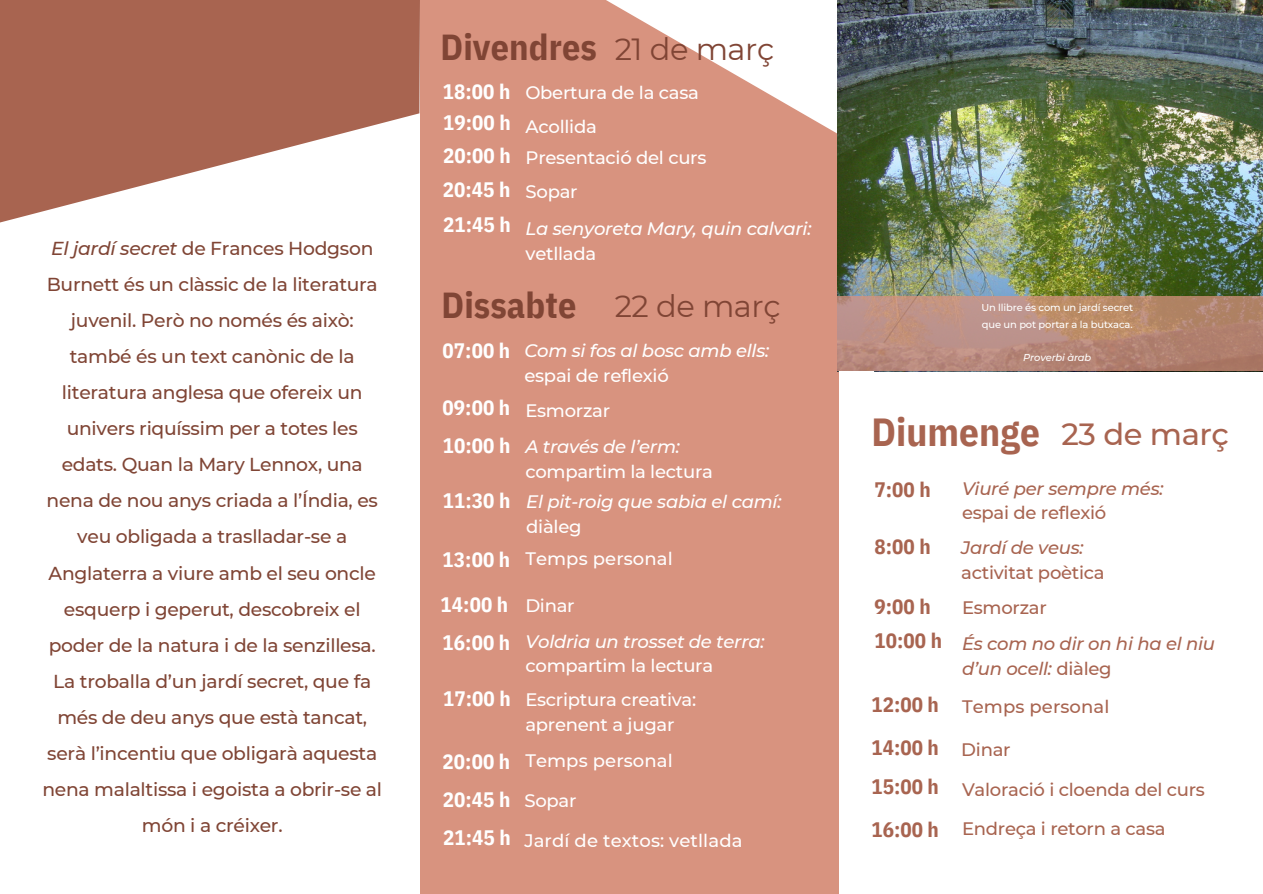
<style>
.page{position:relative;width:1263px;height:894px;background:#fff}
.page>*{position:absolute;margin:0;border:0;box-sizing:border-box;transform-origin:0 0}
.t1{font:700 39px "IBM Plex Sans Cond";letter-spacing:.005em;color:#a86450}
.t2{font:700 36px "IBM Plex Sans Cond";letter-spacing:.005em;color:#804535}
.t3{font:30.6px "Montserrat";letter-spacing:-.015em;color:#804535}
.t4{font:500 30.6px "Montserrat";letter-spacing:-.015em;color:#a86450}
.t5{font:700 20.85px "IBM Plex Sans Cond";letter-spacing:.005em;color:#fff}
.t6{font:700 20.85px "IBM Plex Sans Cond";letter-spacing:.005em;color:#a86450}
.t7{font:500 18.75px/36px "Montserrat";letter-spacing:-.015em;color:#804535;text-align:center}
.t8{font:italic 500 18px/24.8px "Montserrat";letter-spacing:-.015em;color:#fff}
.t9{font:500 18px/24.8px "Montserrat";letter-spacing:-.015em;color:#fff}
.t10{font:500 18px/24.8px "Montserrat";letter-spacing:-.015em;color:#a86450}
.t11{font:italic 500 18px/24.8px "Montserrat";letter-spacing:-.015em;color:#a86450}
.t12{font:500 18px "Montserrat";letter-spacing:.005em;color:#fff}
.t13{font:500 18px "Montserrat";letter-spacing:.005em;color:#a86450}
.t14{font:500 9.9px "Montserrat";letter-spacing:-.015em;color:#fff}
.t15{font:italic 500 9.9px "Montserrat";letter-spacing:-.015em;color:#fff}
.s1{font-style:italic}
.s2{font-style:normal}
</style>
<div class="page">
<div style="left:420px;top:0;width:433px;height:893px;background:#d8937f"></div>
<svg style="left:0;top:0;width:420px;height:223px;fill:#a86450"></svg>
<svg style="left:606px;top:0;width:232px;height:170px"></svg>
<div style="left:0;top:0;width:30px;height:133px;background:#a86450"></div>
<img style="left:838px;top:0;width:425px;height:296px">
<svg style="left:838px;top:296px;width:425px;height:75px;background:#b88977"></svg>
<div style="left:839px;top:371px;width:34px;height:522px;background:#fff"></div>
<h1 class="t7" style="left:42px;top:230px;width:341px"><span class="s1">El jardí secret</span> de Frances Hodgson Burnett és un clàssic de la literatura juvenil. Però no només és això: també és un text canònic de la literatura anglesa que ofereix un univers riquíssim per a totes les edats. Quan la Mary Lennox, una nena de nou anys criada a l’Índia, es veu obligada a traslladar-se a Anglaterra a viure amb el seu oncle esquerp i geperut, descobreix el poder de la natura i de la senzillesa.<br>La troballa d’un jardí secret, que fa més de deu anys que està tancat, serà l’incentiu que obligarà aquesta nena malaltissa i egoista a obrir-se al món i a créixer.</h1>
<h5 class="t2" style="left:441px;top:24px;width:158px">Divendres</h5>
<p class="t3" style="left:615px;top:30px;width:161px">21 de març</p>
<p class="t5" style="left:443px;top:77px;width:69px">18:00 h</p>
<h4 class="t9" style="left:525px;top:80px;width:175px">Obertura de la casa</h4>
<h5 class="t5" style="left:443px;top:109px;width:69px">19:00 h</h5>
<h4 class="t9" style="left:526px;top:114px;width:73px">Acollida</h4>
<h5 class="t5" style="left:443px;top:142px;width:69px">20:00 h</h5>
<h4 class="t9" style="left:526px;top:145px;width:182px">Presentació del curs</h4>
<p class="t5" style="left:443px;top:176px;width:69px">20:45 h</p>
<h3 class="t9" style="left:526px;top:179px;width:54px">Sopar</h3>
<h4 class="t5" style="left:443px;top:210px;width:69px">21:45 h</h4>
<h5 class="t8" style="left:526px;top:216px;width:287px">La senyoreta Mary, quin calvari: <span class="s2">vetllada</span></h5>
<h5 class="t2" style="left:441px;top:281px;width:136px">Dissabte</h5>
<h5 class="t3" style="left:615px;top:287px;width:167px">22 de març</h5>
<h5 class="t5" style="left:443px;top:336px;width:69px">07:00 h</h5>
<h5 class="t8" style="left:524px;top:338px;width:246px">Com si fos al bosc amb ells: <span class="s2">espai de reflexió</span></h5>
<h5 class="t5" style="left:443px;top:394px;width:69px">09:00 h</h5>
<h4 class="t9" style="left:525px;top:398px;width:86px">Esmorzar</h4>
<h5 class="t5" style="left:443px;top:431px;width:69px">10:00 h</h5>
<h4 class="t5" style="left:443px;top:486px;width:69px">11:30 h</h4>
<h4 class="t9" style="left:525px;top:434px;width:189px"><span class="s1">A través de l’erm: </span>compartim la lectura</h4>
<h5 class="t8" style="left:526px;top:488px;width:257px">El pit-roig que sabia el camí: <span class="s2">diàleg</span></h5>
<h5 class="t5" style="left:443px;top:545px;width:69px">13:00 h</h5>
<h4 class="t12" style="left:525px;top:547px;width:149px">Temps personal</h4>
<h1 class="t5" style="left:441px;top:590px;width:69px">14:00 h</h1>
<h2 class="t9" style="left:525px;top:593px;width:51px">Dinar</h2>
<h5 class="t5" style="left:443px;top:628px;width:69px">16:00 h</h5>
<h5 class="t5" style="left:443px;top:684px;width:69px">17:00 h</h5>
<h4 class="t8" style="left:526px;top:628px;width:241px">Voldria un trosset de terra: <span class="s2">compartim la lectura</span></h4>
<h5 class="t9" style="left:525px;top:687px;width:172px">Escriptura creativa: aprenent a jugar</h5>
<h4 class="t5" style="left:443px;top:747px;width:69px">20:00 h</h4>
<h5 class="t12" style="left:525px;top:749px;width:149px">Temps personal</h5>
<h5 class="t5" style="left:443px;top:785px;width:69px">20:45 h</h5>
<h5 class="t9" style="left:524px;top:787px;width:54px">Sopar</h5>
<h5 class="t5" style="left:443px;top:823px;width:69px">21:45 h</h5>
<h5 class="t12" style="left:524px;top:829px;width:220px">Jardí de textos: vetllada</h5>
<h4 class="t14" style="left:981px;top:301px;width:153px">Un llibre és com un jardí secret</h4>
<h4 class="t14" style="left:982px;top:318px;width:152px">que un pot portar a la butxaca.</h4>
<h4 class="t15" style="left:1023px;top:351px;width:70px">Proverbi àrab</h4>
<p class="t1" style="left:871px;top:405px;width:170px">Diumenge</p>
<h5 class="t4" style="left:1061px;top:415px;width:169px">23 de març</h5>
<h4 class="t6" style="left:874px;top:475px;width:58px">7:00 h</h4>
<h4 class="t11" style="left:962px;top:475px;width:203px">Viuré per sempre més: <span class="s2">espai de reflexió</span></h4>
<h4 class="t6" style="left:874px;top:532px;width:58px">8:00 h</h4>
<h4 class="t10" style="left:961px;top:535px;width:145px"><span class="s1">Jardí de veus: </span>activitat poètica</h4>
<h5 class="t6" style="left:874px;top:592px;width:58px">9:00 h</h5>
<h4 class="t6" style="left:874px;top:626px;width:69px">10:00 h</h4>
<h4 class="t10" style="left:962px;top:595px;width:86px">Esmorzar</h4>
<h4 class="t11" style="left:962px;top:631px;width:255px">És com no dir on hi ha el niu d’un ocell: <span class="s2">diàleg</span></h4>
<h4 class="t6" style="left:871px;top:690px;width:69px">12:00 h</h4>
<h4 class="t13" style="left:962px;top:695px;width:149px">Temps personal</h4>
<h5 class="t6" style="left:871px;top:733px;width:69px">14:00 h</h5>
<h4 class="t6" style="left:871px;top:772px;width:69px">15:00 h</h4>
<h5 class="t6" style="left:871px;top:815px;width:69px">16:00 h</h5>
<h5 class="t10" style="left:961px;top:736px;width:51px">Dinar</h5>
<h1 class="t10" style="left:962px;top:776px;width:244px">Valoració i cloenda del curs</h1>
<h3 class="t10" style="left:962px;top:816px;width:205px">Endreça i retorn a casa</h3>
</div>
